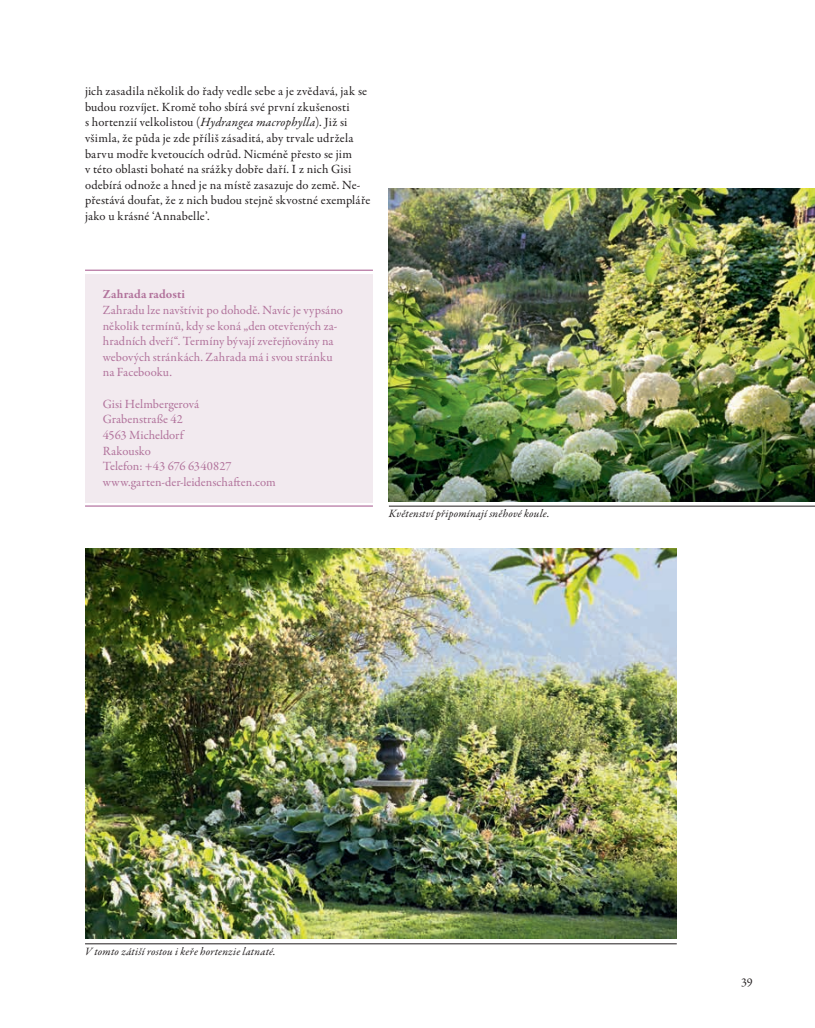
<style>
.page{position:relative;width:815px;height:1028px;background:#fff}
.page>*{position:absolute;margin:0;border:0;box-sizing:border-box;transform-origin:0 0}
.t1{font:12.62px/15.6px "Garamond Premr Pro";letter-spacing:.01em;color:#231f20}
.t2{font:12.62px/15.6px "Garamond Premr Pro";color:#b1729b}
.t3{font:12px "Garamond Premr Pro";color:#231f20}
.t4{font:italic 11.25px "Garamond Premr Pro";letter-spacing:.015em;color:#231f20}
.s1{font-style:italic}
.s2{font-weight:700}
</style>
<div class="page">
<svg style="left:85px;top:502px;width:288px;height:4px"></svg>
<div style="left:85px;top:274px;width:288px;height:228px;background:#f2eaef"></div>
<hr style="left:85px;top:270px;width:288px;height:1px;background:#a3538a">
<hr style="left:85px;top:506px;width:288px;height:1px;background:#a3538a">
<img style="left:85px;top:548px;width:592px;height:390px">
<img style="left:389px;top:189px;width:426px;height:312px">
<hr style="left:389px;top:506px;width:426px;height:1px;background:#231f20">
<hr style="left:85px;top:943px;width:592px;height:1px;background:#231f20">
<p class="t1" style="left:85px;top:84px;width:287px">jich zasadila několik do řady vedle sebe a je zvědavá, jak se budou rozvíjet. Kromě toho sbírá své první zkušenosti<br>s hortenzií velkolistou (<span class="s1">Hydrangea macrophylla</span>). Již si všimla, že půda je zde příliš zásaditá, aby trvale udržela barvu modře kvetoucích odrůd. Nicméně přesto se jim<br>v této oblasti bohaté na srážky dobře daří. I z nich Gisi odebírá odnože a hned je na místě zasazuje do země. Ne&shy;přestává doufat, že z nich budou stejně skvostné exempláře jako u krásné ‘Annabelle’.</p>
<p class="t2" style="left:103px;top:287px;width:242px"><span class="s2">Zahrada radosti<br></span>Zahradu lze navštívit po dohodě. Navíc je vypsáno několik termínů, kdy se koná „den otevřených za&shy;hradních dveří“. Termíny bývají zveřejňovány na webových stránkách. Zahrada má i svou stránku na Facebooku.</p>
<p class="t2" style="left:103px;top:396px;width:174px">Gisi Helmbergerová<br>Grabenstraße 42<br>4563 Micheldorf<br>Rakousko<br>Telefon: +43 676 6340827 www.garten-der-leidenschaften.com</p>
<p class="t4" style="left:389px;top:506px;width:162px">Květenství připomínají sněhové koule.</p>
<p class="t4" style="left:85px;top:944px;width:192px">V tomto zátiší rostou i keře hortenzie latnaté.</p>
<p class="t3" style="left:741px;top:975px;width:13px">39</p>
</div>
